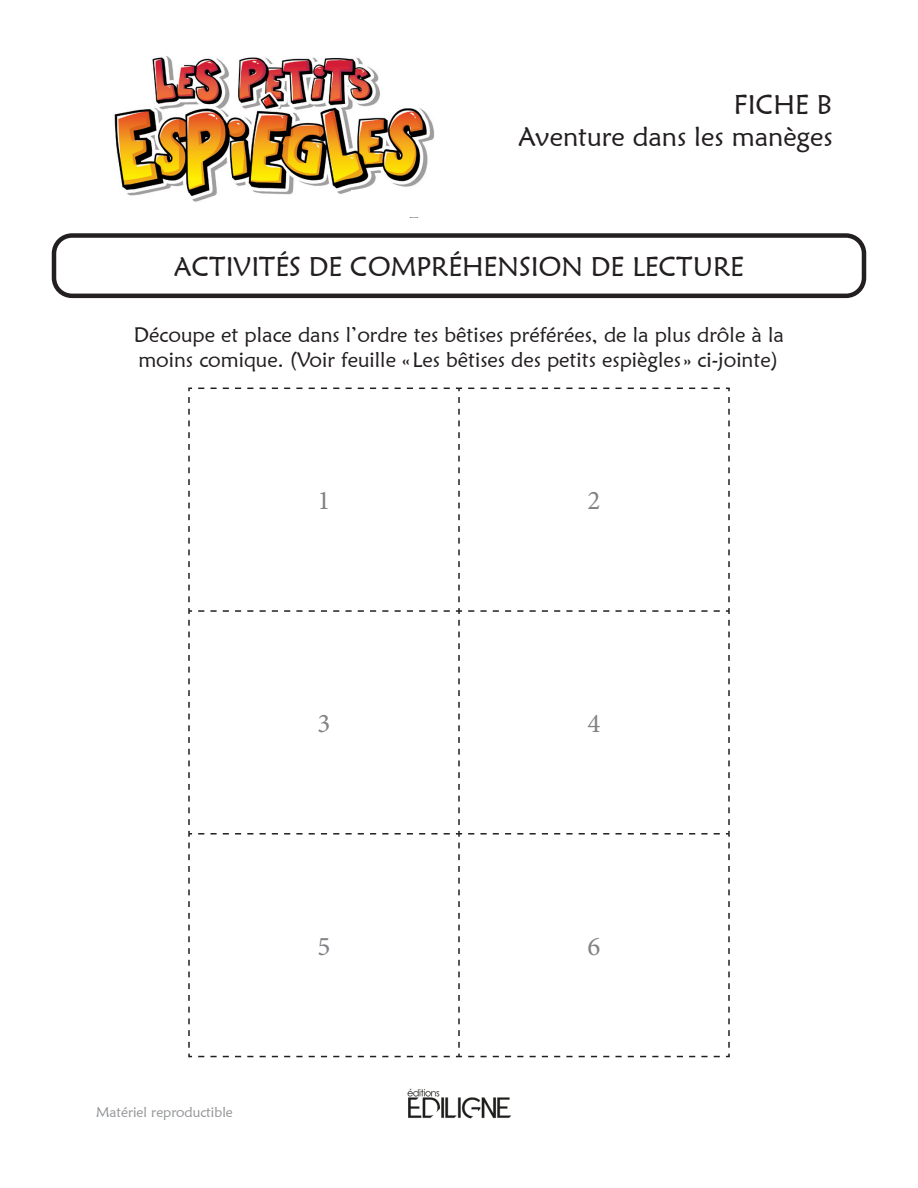
<style>
.page{position:relative;width:918px;height:1188px;background:#fff}
.page>*{position:absolute;margin:0;border:0;box-sizing:border-box;transform-origin:0 0}
.Titre{font:27px "Maiandra GD";color:#231f20}
.dans_tableau{font:27px "Minion Pro";color:#808285}
.texte{font:21px/25.2px "Maiandra GD";color:#231f20}
.t1{font:14.1px "Maiandra GD";color:#939598}
</style>
<div class="page">
<img style="left:407px;top:1088px;width:104px;height:31px">
<img style="left:114px;top:56px;width:320px;height:146px">
<div style="left:351px;top:191px;width:101px;height:26px;background:#fff"></div>
<div style="left:380px;top:188px;width:50px;height:6px;background:#fff"></div>
<svg style="left:348px;top:193px;width:3px;height:9px"></svg>
<div style="left:52px;top:233px;width:814px;height:65px;border:4px solid #231f20;border-radius:18px"></div>
<svg style="left:188px;top:387px;width:272px;height:225px"></svg>
<svg style="left:198px;top:387px;width:532px;height:215px"></svg>
<svg style="left:188px;top:610px;width:4px;height:215px"></svg>
<svg style="left:198px;top:608px;width:264px;height:217px"></svg>
<svg style="left:468px;top:608px;width:262px;height:217px"></svg>
<svg style="left:198px;top:831px;width:264px;height:217px"></svg>
<svg style="left:468px;top:831px;width:262px;height:217px"></svg>
<svg style="left:188px;top:831px;width:4px;height:227px"></svg>
<svg style="left:198px;top:1054px;width:532px;height:4px"></svg>
<p class="Titre" style="left:734px;top:88px;width:100px">FICHE B</p>
<p class="Titre" style="left:518px;top:120px;width:316px">Aventure dans les manèges</p>
<p class="Titre" style="left:174px;top:250px;width:572px">ACTIVITÉS DE COMPRÉHENSION DE LECTURE</p>
<p class="texte" style="left:134px;top:322px;width:652px">Découpe et place dans l’ordre tes bêtises préférées, de la plus drôle à la moins comique. (Voir feuille « Les bêtises des petits espiègles» ci-jointe)</p>
<p class="dans_tableau" style="left:318px;top:483px;width:14px">1</p>
<p class="dans_tableau" style="left:588px;top:483px;width:14px">2</p>
<p class="dans_tableau" style="left:318px;top:706px;width:14px">3</p>
<p class="dans_tableau" style="left:588px;top:706px;width:14px">4</p>
<p class="t1" style="left:96px;top:1104px;width:138px">Matériel reproductible</p>
<p class="dans_tableau" style="left:318px;top:928px;width:14px">5</p>
<p class="dans_tableau" style="left:588px;top:928px;width:14px">6</p>
</div>
